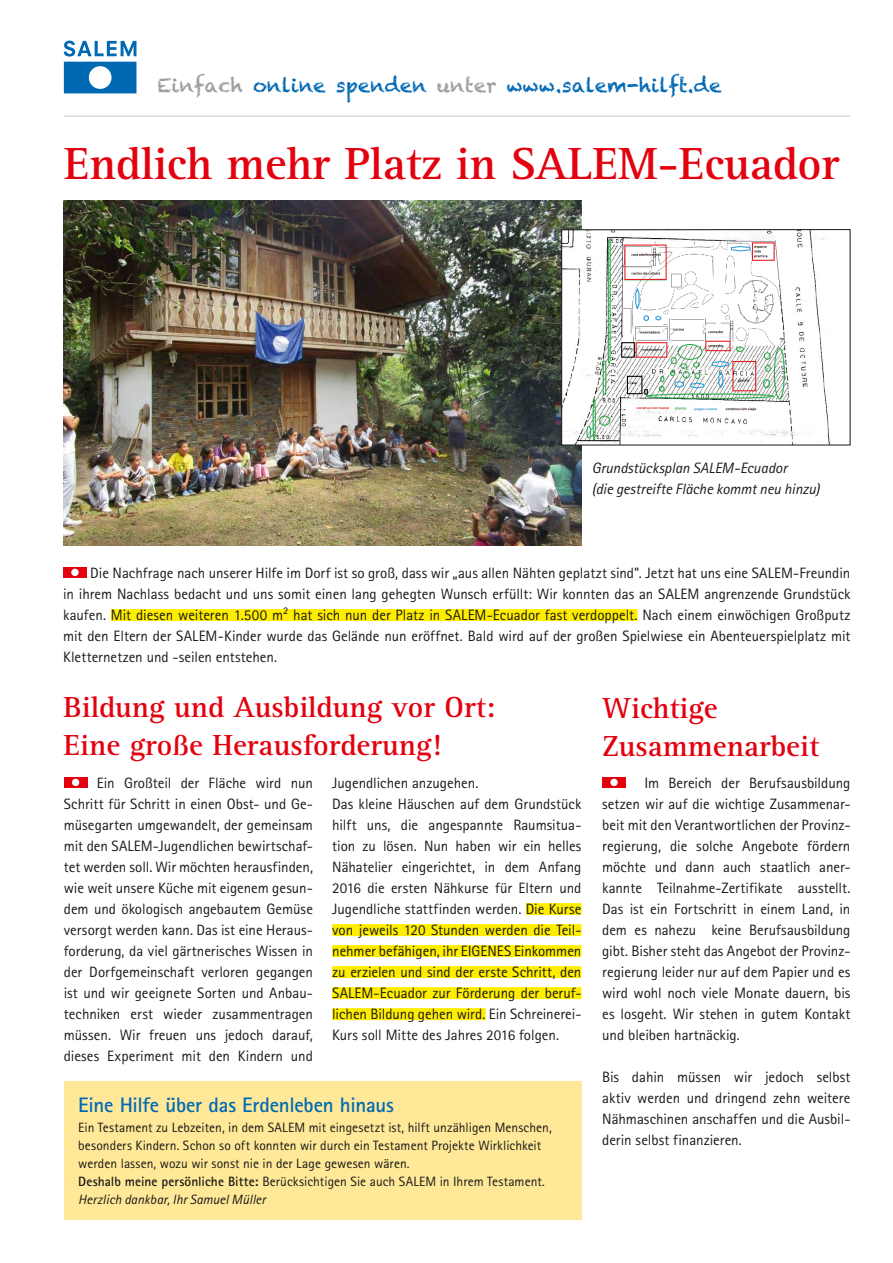
<style>
.page{position:relative;width:893px;height:1263px;background:#fff}
.page>*{position:absolute;margin:0;border:0;box-sizing:border-box;transform-origin:0 0}
.t1{font:700 46.5px "Rotis Serif Pro";letter-spacing:-.005em;color:#e3000f}
.t2{font:700 30px/37.5px "Rotis Serif Pro";color:#e3000f}
.t3{font:700 21px "Rotis Sans Serif Pro";letter-spacing:-.01em;color:#0069b4}
.t4{font:19.5px "Chalkduster";letter-spacing:.01em;color:#0069b4}
.t5{font:15px/21px "Rotis Sans Serif Pro";color:#1a1a18;text-align:justify}
.t6{font:italic 15px/21px "Rotis Sans Serif Pro";color:#1a1a18}
.t7{font:13.5px/18px "Rotis Sans Serif Pro";letter-spacing:.005em;color:#1a1a18}
.s1{color:#9c9d9d}
.s2{font-weight:700}
.s3{font-style:italic}
</style>
<div class="page">
<div style="left:64px;top:1081px;width:517px;height:139px;background:#ffe897"></div>
<div style="left:111px;top:609px;width:526px;height:12px;background:#ffed00"></div>
<div style="left:63px;top:567px;width:24px;height:11px;background:#e3000f"></div>
<div style="left:71px;top:569px;width:8px;height:7px;background:#fff;border-radius:50%"></div>
<div style="left:64px;top:777px;width:23px;height:11px;background:#e3000f"></div>
<div style="left:72px;top:779px;width:7px;height:7px;background:#fff;border-radius:50%"></div>
<div style="left:526px;top:903px;width:55px;height:12px;background:#ffed00"></div>
<div style="left:332px;top:924px;width:249px;height:12px;background:#ffed00"></div>
<div style="left:332px;top:945px;width:249px;height:12px;background:#ffed00"></div>
<div style="left:332px;top:966px;width:249px;height:12px;background:#ffed00"></div>
<div style="left:332px;top:987px;width:249px;height:12px;background:#ffed00"></div>
<div style="left:332px;top:1008px;width:154px;height:12px;background:#ffed00"></div>
<div style="left:602px;top:777px;width:24px;height:11px;background:#e3000f"></div>
<div style="left:610px;top:779px;width:8px;height:7px;background:#fff;border-radius:50%"></div>
<img style="left:63px;top:200px;width:518px;height:345px">
<img style="left:563px;top:231px;width:267px;height:212px">
<div style="left:561px;top:229px;width:289px;height:216px;border:1px solid #1a1a18"></div>
<hr style="left:64px;top:116px;width:786px;height:1px;background:#cfd0d0">
<svg style="left:64px;top:41px;width:72px;height:52px"></svg>
<h3 class="t4" style="left:157px;top:74px;width:566px"><span class="s1">Einfach</span> online spenden <span class="s1">unter</span> www.salem-hilft.de</h3>
<h1 class="t1" style="left:64px;top:134px;width:777px">Endlich mehr Platz in SALEM-Ecuador</h1>
<p class="t6" style="left:592px;top:457px;width:229px">Grundstücksplan SALEM-Ecuador<br>(die gestreifte Fläche kommt neu hinzu)</p>
<p class="t5" style="left:63px;top:562px;width:789px;text-indent:27px">Die Nachfrage nach unserer Hilfe im Dorf ist so groß, dass wir „aus allen Nähten geplatzt sind". Jetzt hat uns eine SALEM-Freundin in ihrem Nachlass bedacht und uns somit einen lang gehegten Wunsch erfüllt: Wir konnten das an SALEM angrenzende Grundstück kaufen. Mit diesen weiteren 1.500 m² hat sich nun der Platz in SALEM-Ecuador fast verdoppelt. Nach einem einwöchigen Großputz mit den Eltern der SALEM-Kinder wurde das Gelände nun eröffnet. Bald wird auf der großen Spielwiese ein Abenteuerspielplatz mit Kletternetzen und -seilen entstehen.</p>
<h2 class="t2" style="left:63px;top:688px;width:433px">Bildung und Ausbildung vor Ort:<br>Eine große Herausforderung!</h2>
<h2 class="t2" style="left:602px;top:689px;width:218px">Wichtige<br>Zusammenarbeit</h2>
<p class="t5" style="left:64px;top:772px;width:251px;text-indent:33px">Ein Großteil der Fläche wird nun Schritt für Schritt in einen Obst- und Ge&shy;müsegarten umgewandelt, der gemeinsam mit den SALEM-Jugendlichen bewirtschaf&shy;tet werden soll. Wir möchten herausfinden, wie weit unsere Küche mit eigenem gesun&shy;dem und ökologisch angebautem Gemüse versorgt werden kann. Das ist eine Heraus&shy;forderung, da viel gärtnerisches Wissen in der Dorfgemeinschaft verloren gegangen ist und wir geeignete Sorten und Anbau&shy;techniken erst wieder zusammentragen müssen. Wir freuen uns jedoch darauf, dieses Experiment mit den Kindern und</p>
<p class="t5" style="left:332px;top:772px;width:251px;text-align:left">Jugendlichen anzugehen.<br>Das kleine Häuschen auf dem Grundstück hilft uns, die angespannte Raumsitua&shy;tion zu lösen. Nun haben wir ein helles Nähatelier eingerichtet, in dem Anfang 2016 die ersten Nähkurse für Eltern und Jugendliche stattfinden werden. Die Kurse von jeweils 120 Stunden werden die Teil&shy;nehmer befähigen, ihr EIGENES Einkommen zu erzielen und sind der erste Schritt, den SALEM-Ecuador zur Förderung der beruf&shy;lichen Bildung gehen wird. Ein Schreinerei-Kurs soll Mitte des Jahres 2016 folgen.</p>
<p class="t5" style="left:602px;top:772px;width:250px;text-indent:42px">Im Bereich der Berufsausbildung setzen wir auf die wichtige Zusammenar&shy;beit mit den Verantwortlichen der Provinz&shy;regierung, die solche Angebote fördern möchte und dann auch staatlich aner&shy;kannte Teilnahme-Zertifikate ausstellt.<br>Das ist ein Fortschritt in einem Land, in dem es nahezu keine Berufsausbildung gibt. Bisher steht das Angebot der Provinz&shy;regierung leider nur auf dem Papier und es wird wohl noch viele Monate dauern, bis es losgeht. Wir stehen in gutem Kontakt und bleiben hartnäckig.</p>
<p class="t5" style="left:602px;top:1066px;width:250px">Bis dahin müssen wir jedoch selbst aktiv werden und dringend zehn weitere Nähmaschinen anschaffen und die Ausbil&shy;derin selbst finanzieren.</p>
<h3 class="t3" style="left:78px;top:1091px;width:317px">Eine Hilfe über das Erdenleben hinaus</h3>
<p class="t7" style="left:78px;top:1119px;width:475px">Ein Testament zu Lebzeiten, in dem SALEM mit eingesetzt ist, hilft unzähligen Menschen, besonders Kindern. Schon so oft konnten wir durch ein Testament Projekte Wirklichkeit werden lassen, wozu wir sonst nie in der Lage gewesen wären.<br><span class="s2">Deshalb meine persönliche Bitte:</span> Berücksichtigen Sie auch SALEM in Ihrem Testament.<br><span class="s3">Herzlich dankbar, Ihr Samuel Müller</span></p>
</div>
